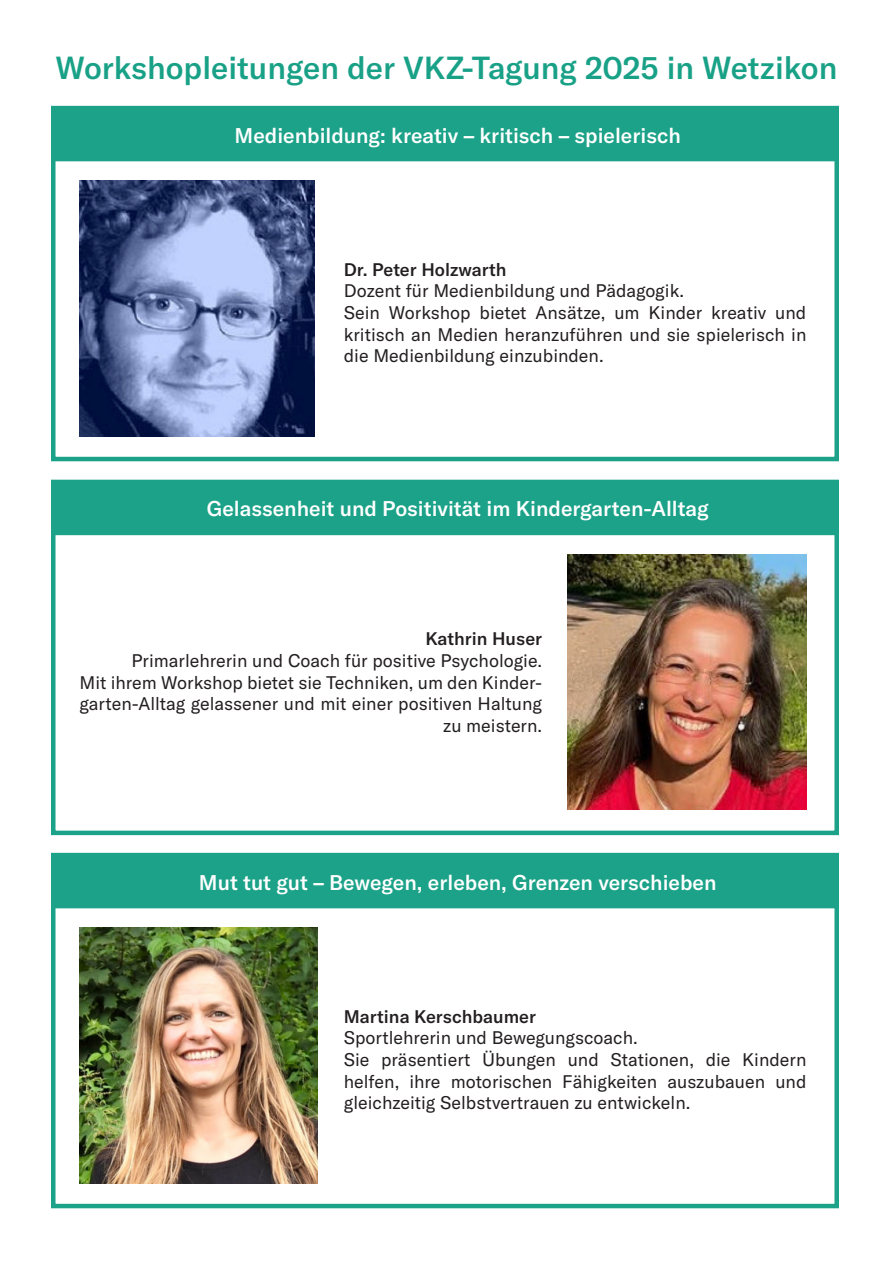
<style>
.page{position:relative;width:893px;height:1263px;background:#fff}
.page>*{position:absolute;margin:0;border:0;box-sizing:border-box;transform-origin:0 0}
.t1{font:500 31.5px "GT America";color:#19a187}
.t2{font:500 21px "GT America";color:#fff}
.Paragraph_Style_1{font:18px/21.6px "GT America";color:#231f20;text-align:justify}
.right{font:18px/21.6px "GT America";color:#231f20;text-align:right}
.Paragraph_Style_1-2{font:500 18px "GT America";color:#231f20}
.right-2{font:500 18px "GT America";color:#231f20}
</style>
<div class="page">
<div style="left:52px;top:107px;width:785px;height:54px;background:#1ba288"></div>
<img style="left:79px;top:180px;width:236px;height:256px">
<div style="left:51px;top:106px;width:788px;height:355px;border:4px solid #1ba288"></div>
<div style="left:52px;top:854px;width:785px;height:54px;background:#1ba288"></div>
<img style="left:79px;top:927px;width:239px;height:256px">
<div style="left:51px;top:853px;width:788px;height:355px;border:4px solid #1ba288"></div>
<div style="left:52px;top:481px;width:785px;height:54px;background:#1ba288"></div>
<img style="left:567px;top:554px;width:239px;height:256px">
<div style="left:51px;top:480px;width:788px;height:355px;border:4px solid #1ba288"></div>
<p class="t1" style="left:56px;top:49px;width:783px">Workshopleitungen der VKZ-Tagung 2025 in Wetzikon</p>
<p class="t2" style="left:235px;top:122px;width:448px">Medienbildung: kreativ – kritisch – spielerisch</p>
<p class="Paragraph_Style_1-2" style="left:344px;top:259px;width:164px">Dr. Peter Holzwarth</p>
<p class="Paragraph_Style_1" style="left:344px;top:280px;width:342px">Dozent für Medienbildung und Pädagogik.</p>
<p class="Paragraph_Style_1" style="left:344px;top:302px;width:464px">Sein Workshop bietet Ansätze, um Kinder kreativ und kritisch an Medien heranzuführen und sie spielerisch in die Medienbildung einzubinden.</p>
<p class="t2" style="left:207px;top:496px;width:503px">Gelassenheit und Positivität im Kindergarten-Alltag</p>
<p class="right-2" style="left:425px;top:628px;width:118px">Kathrin Huser</p>
<p class="right" style="left:131px;top:650px;width:412px">Primarlehrerin und Coach für positive Psychologie.</p>
<p class="right" style="left:80px;top:671px;width:464px">Mit ihrem Workshop bietet sie Techniken, um den Kinder&shy;garten-Alltag gelassener und mit einer positiven Haltung zu meistern.</p>
<p class="t2" style="left:199px;top:869px;width:519px">Mut tut gut – Bewegen, erleben, Grenzen verschieben</p>
<p class="Paragraph_Style_1-2" style="left:344px;top:1005px;width:194px">Martina Kerschbaumer</p>
<p class="Paragraph_Style_1" style="left:344px;top:1027px;width:295px">Sportlehrerin und Bewegungscoach.</p>
<p class="Paragraph_Style_1" style="left:344px;top:1049px;width:464px">Sie präsentiert Übungen und Stationen, die Kindern helfen, ihre motorischen Fähigkeiten auszubauen und gleichzeitig Selbstvertrauen zu entwickeln.</p>
</div>
